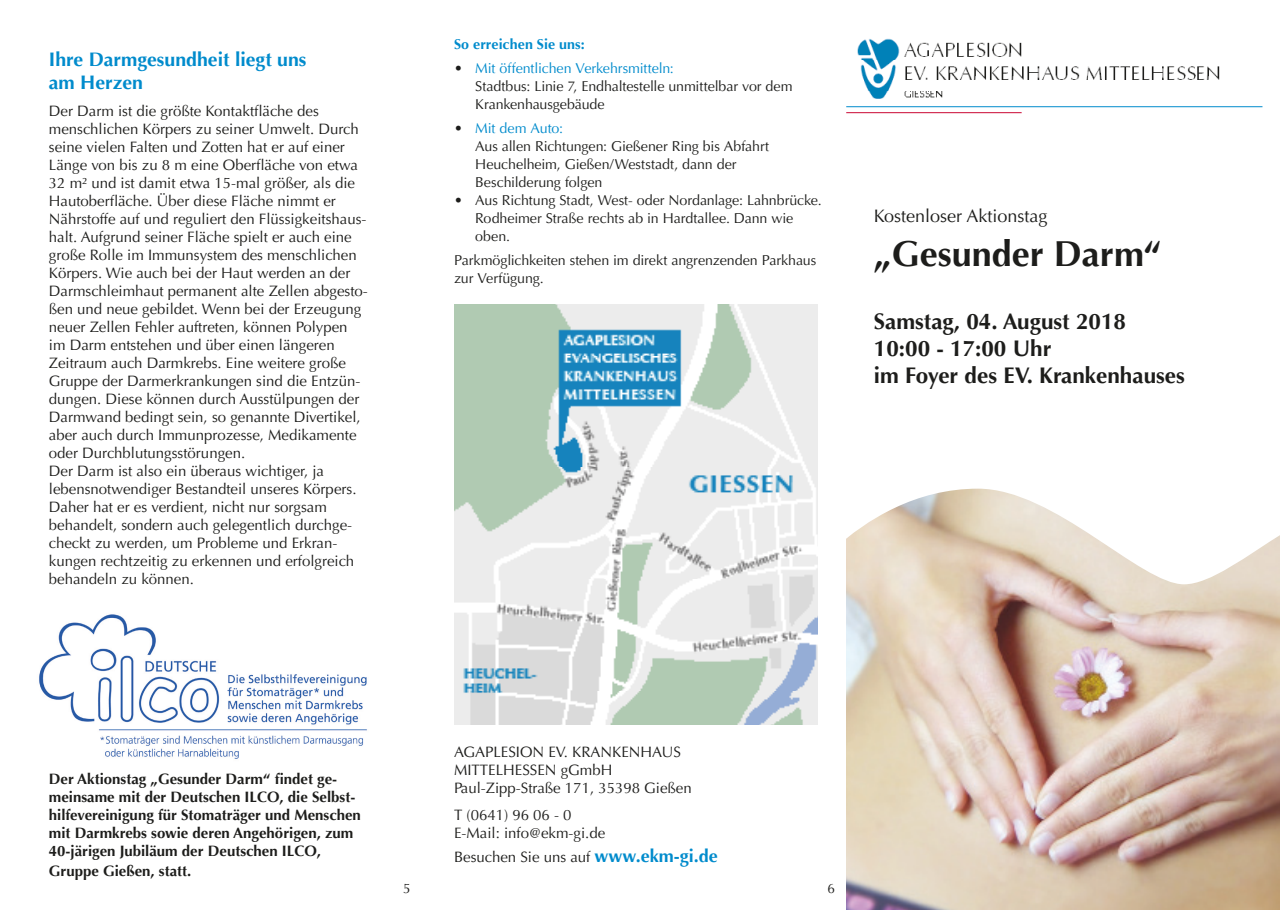
<style>
.page{position:relative;width:1280px;height:910px;background:#fff}
.page>*{position:absolute;margin:0;border:0;box-sizing:border-box;transform-origin:0 0}
.t1{font:700 36px "Optima LT";color:#1d1d1b}
.t2{font:700 22.5px/27px "Optima LT";color:#1d1d1b}
.t3{font:700 19.5px/23.4px "Optima LT";color:#008bcc}
.t4{font:18px "Optima LT";color:#1d1d1b}
.t5{font:15px/18px "Optima LT";color:#1d1d1b}
.t6{font:700 15px/18px "Optima LT";color:#1d1d1b}
.t7{font:14.25px/18px "Optima LT";letter-spacing:-.005em;color:#1d1d1b}
.t8{font:700 14.25px "Optima LT";letter-spacing:.005em;color:#008bcc}
.t9{font:13.5px "Optima LT";color:#1d1d1b}
.s1{color:#008bcc}
.s2{font-weight:700;font-size:18px;color:#008bcc}
</style>
<div class="page">
<img style="left:857px;top:38px;width:363px;height:61px">
<hr style="left:846px;top:106px;width:416px;height:1px;background:#008bcc">
<hr style="left:846px;top:112px;width:176px;height:1px;background:#ca0733">
<img style="left:454px;top:305px;width:363px;height:419px">
<img style="left:846px;top:584px;width:434px;height:326px">
<svg style="left:846px;top:488px;width:434px;height:96px"></svg>
<img style="left:39px;top:614px;width:328px;height:145px">
<h3 class="t3" style="left:49px;top:48px;width:259px">Ihre Darmgesundheit liegt uns am Herzen</h3>
<p class="t5" style="left:49px;top:102px;width:320px">Der Darm ist die größte Kontaktfläche des menschlichen Körpers zu seiner Umwelt. Durch seine vielen Falten und Zotten hat er auf einer Länge von bis zu 8 m eine Oberfläche von etwa 32 m² und ist damit etwa 15-mal größer, als die Hautoberfläche. Über diese Fläche nimmt er Nährstoffe auf und reguliert den Flüssigkeitshaus&shy;halt. Aufgrund seiner Fläche spielt er auch eine große Rolle im Immunsystem des menschlichen Körpers. Wie auch bei der Haut werden an der Darmschleimhaut permanent alte Zellen abgesto&shy;ßen und neue gebildet. Wenn bei der Erzeugung neuer Zellen Fehler auftreten, können Polypen im Darm entstehen und über einen längeren Zeitraum auch Darmkrebs. Eine weitere große Gruppe der Darmerkrankungen sind die Entzün&shy;dungen. Diese können durch Ausstülpungen der Darmwand bedingt sein, so genannte Divertikel, aber auch durch Immunprozesse, Medikamente oder Durchblutungsstörungen.<br>Der Darm ist also ein überaus wichtiger, ja lebensnotwendiger Bestandteil unseres Körpers.<br>Daher hat er es verdient, nicht nur sorgsam behandelt, sondern auch gelegentlich durchge&shy;checkt zu werden, um Probleme und Erkran&shy;kungen rechtzeitig zu erkennen und erfolgreich behandeln zu können.</p>
<p class="t8" style="left:454px;top:36px;width:132px">So erreichen Sie uns:</p>
<p class="t7" style="left:475px;top:60px;width:319px;text-indent:-21px">• <span class="s1">Mit öffentlichen Verkehrsmitteln:<br></span>Stadtbus: Linie 7, Endhaltestelle unmittelbar vor dem<br>Krankenhausgebäude</p>
<p class="t7" style="left:475px;top:120px;width:295px;text-indent:-21px">• <span class="s1">Mit dem Auto:<br></span>Aus allen Richtungen: Gießener Ring bis Abfahrt<br>Heuchelheim, Gießen/Weststadt, dann der<br>Beschilderung folgen</p>
<p class="t7" style="left:475px;top:192px;width:348px;text-indent:-21px">• Aus Richtung Stadt, West- oder Nordanlage: Lahnbrücke.<br>Rodheimer Straße rechts ab in Hardtallee. Dann wie oben.</p>
<p class="t7" style="left:454px;top:252px;width:364px">Parkmöglichkeiten stehen im direkt angrenzenden Parkhaus zur Verfügung.</p>
<p class="t4" style="left:874px;top:206px;width:175px">Kostenloser Aktionstag</p>
<h1 class="t1" style="left:874px;top:232px;width:290px">„Gesunder Darm“</h1>
<h2 class="t2" style="left:874px;top:308px;width:313px">Samstag, 04. August 2018<br>10:00 - 17:00 Uhr<br>im Foyer des EV. Krankenhauses</h2>
<p class="t6" style="left:49px;top:770px;width:314px">Der Aktionstag „Gesunder Darm“ findet ge&shy;meinsame mit der Deutschen ILCO, die Selbst&shy;hilfevereinigung für Stomaträger und Menschen mit Darmkrebs sowie deren Angehörigen, zum 40-järigen Jubiläum der Deutschen ILCO,</p>
<p class="t6" style="left:49px;top:862px;width:144px">Gruppe Gießen, statt.</p>
<p class="t5" style="left:454px;top:743px;width:239px">AGAPLESION EV. KRANKENHAUS<br>MITTELHESSEN gGmbH<br>Paul-Zipp-Straße 171, 35398 Gießen</p>
<p class="t5" style="left:454px;top:806px;width:153px">T (0641) 96 06 - 0<br>E-Mail: info@ekm-gi.de</p>
<p class="t5" style="left:454px;top:848px;width:265px">Besuchen Sie uns auf <span class="s2">www.ekm-gi.de</span></p>
<p class="t9" style="left:403px;top:880px;width:9px">5</p>
<p class="t9" style="left:828px;top:880px;width:9px">6</p>
</div>
